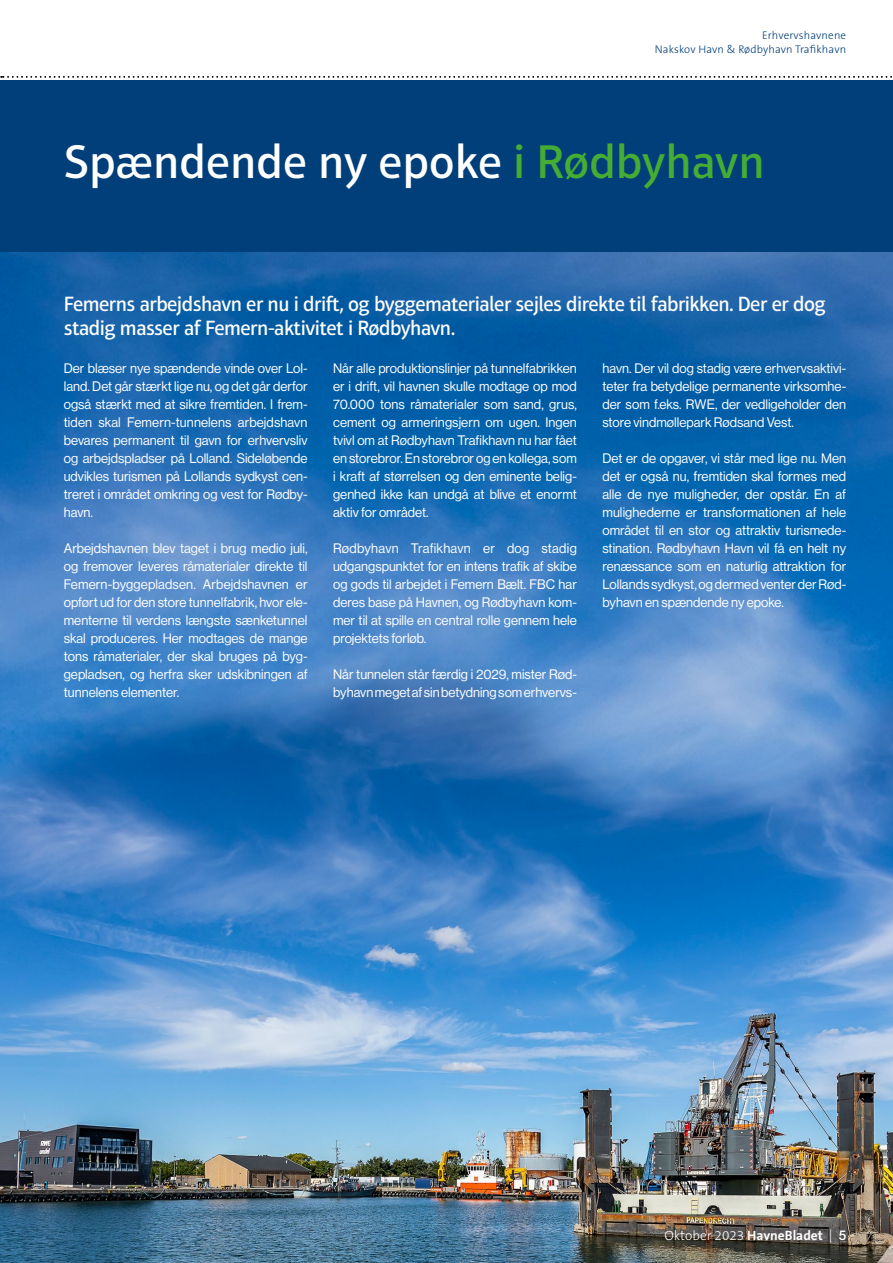
<style>
.page{position:relative;width:893px;height:1263px;background:#fff}
.page>*{position:absolute;margin:0;border:0;box-sizing:border-box;transform-origin:0 0}
.Rubrik_-_HavneBladet{font:500 48px "Aptifer Sans LTW01";color:#fff}
.Manchet_-_HavneBladet{font:500 21px/24px "Aptifer Sans LTW01";letter-spacing:-.025em;color:#fff}
.Brød_-_Havnebladet{font:13.5px/18px "N Haas Grotesk DS Pro 55 Rg";color:#fff;text-align:justify}
.t1{font:300 13.5px "The Sans OT3";color:#fff}
.t2{font:300 11.1px/13.2px "The Sans OT3";letter-spacing:.015em;color:#003f79;text-align:right}
.s1{color:#45ac34}
.s2{font-family:"The Sans OT7";font-weight:700}
.s3{font-family:"Helvetica Neue LT Std"}
.s4{font-family:"Helvetica Neue LT Std";font-weight:500}
</style>
<div class="page">
<div style="left:0;top:80px;width:893px;height:172px;background:#003f79"></div>
<img style="left:0;top:252px;width:893px;height:1011px">
<svg style="left:1px;top:76px;width:891px;height:2px"></svg>
<p class="t2" style="left:655px;top:29px;width:193px">Erhvervshavnene<br>Nakskov Havn &amp; Rødbyhavn Trafikhavn</p>
<p class="Rubrik_-_HavneBladet" style="left:64px;top:134px;width:702px">Spændende ny epoke <span class="s1">i Rødbyhavn</span></p>
<p class="Manchet_-_HavneBladet" style="left:64px;top:292px;width:763px">Femerns arbejdshavn er nu i drift, og byggematerialer sejles direkte til fabrikken. Der er dog stadig masser af Femern-aktivitet i Rødbyhavn.</p>
<p class="Brød_-_Havnebladet" style="left:64px;top:359px;width:245px">Der blæser nye spændende vinde over Lol&shy;land. Det går stærkt lige nu, og det går derfor også stærkt med at sikre fremtiden. I frem&shy;tiden skal Femern-tunnelens arbejdshavn bevares permanent til gavn for erhvervsliv og arbejdspladser på Lolland. Sideløbende udvikles turismen på Lollands sydkyst cen&shy;treret i området omkring og vest for Rødby&shy;havn.</p>
<p class="Brød_-_Havnebladet" style="left:64px;top:539px;width:245px">Arbejdshavnen blev taget i brug medio juli, og fremover leveres råmaterialer direkte til Femern-byggepladsen. Arbejdshavnen er opført ud for den store tunnelfabrik, hvor ele&shy;menterne til verdens længste sænketunnel skal produceres. Her modtages de mange tons råmaterialer, der skal bruges på byg&shy;gepladsen, og herfra sker udskibningen af tunnelens elementer.</p>
<p class="Brød_-_Havnebladet" style="left:333px;top:359px;width:245px">Når alle produktionslinjer på tunnelfabrikken er i drift, vil havnen skulle modtage op mod 70.000 tons råmaterialer som sand, grus, cement og armeringsjern om ugen. Ingen tvivl om at Rødbyhavn Trafikhavn nu har fået en storebror. En storebror og en kollega, som i kraft af størrelsen og den eminente belig&shy;genhed ikke kan undgå at blive et enormt aktiv for området.</p>
<p class="Brød_-_Havnebladet" style="left:333px;top:539px;width:245px">Rødbyhavn Trafikhavn er dog stadig udgangspunktet for en intens trafik af skibe og gods til arbejdet i Femern Bælt. FBC har deres base på Havnen, og Rødbyhavn kom&shy;mer til at spille en central rolle gennem hele projektets forløb.</p>
<p class="Brød_-_Havnebladet" style="left:333px;top:665px;width:245px">Når tunnelen står færdig i 2029, mister Rød&shy;byhavn meget af sin betydning som erhvervs-</p>
<p class="Brød_-_Havnebladet" style="left:602px;top:359px;width:245px">havn. Der vil dog stadig være erhvervsaktivi&shy;teter fra betydelige permanente virksomhe&shy;der som f.eks. RWE, der vedligeholder den store vindmøllepark Rødsand Vest.</p>
<p class="Brød_-_Havnebladet" style="left:602px;top:449px;width:245px">Det er de opgaver, vi står med lige nu. Men det er også nu, fremtiden skal formes med alle de nye muligheder, der opstår. En af mulighederne er transformationen af hele området til en stor og attraktiv turismede&shy;stination. Rødbyhavn Havn vil få en helt ny renæssance som en naturlig attraktion for Lollands sydkyst, og dermed venter der Rød&shy;byhavn en spændende ny epoke.</p>
<p class="t1" style="left:664px;top:1226px;width:183px">Oktober 2023 <span class="s2">HavneBladet</span> <span class="s3">|</span> <span class="s4">5</span></p>
</div>
